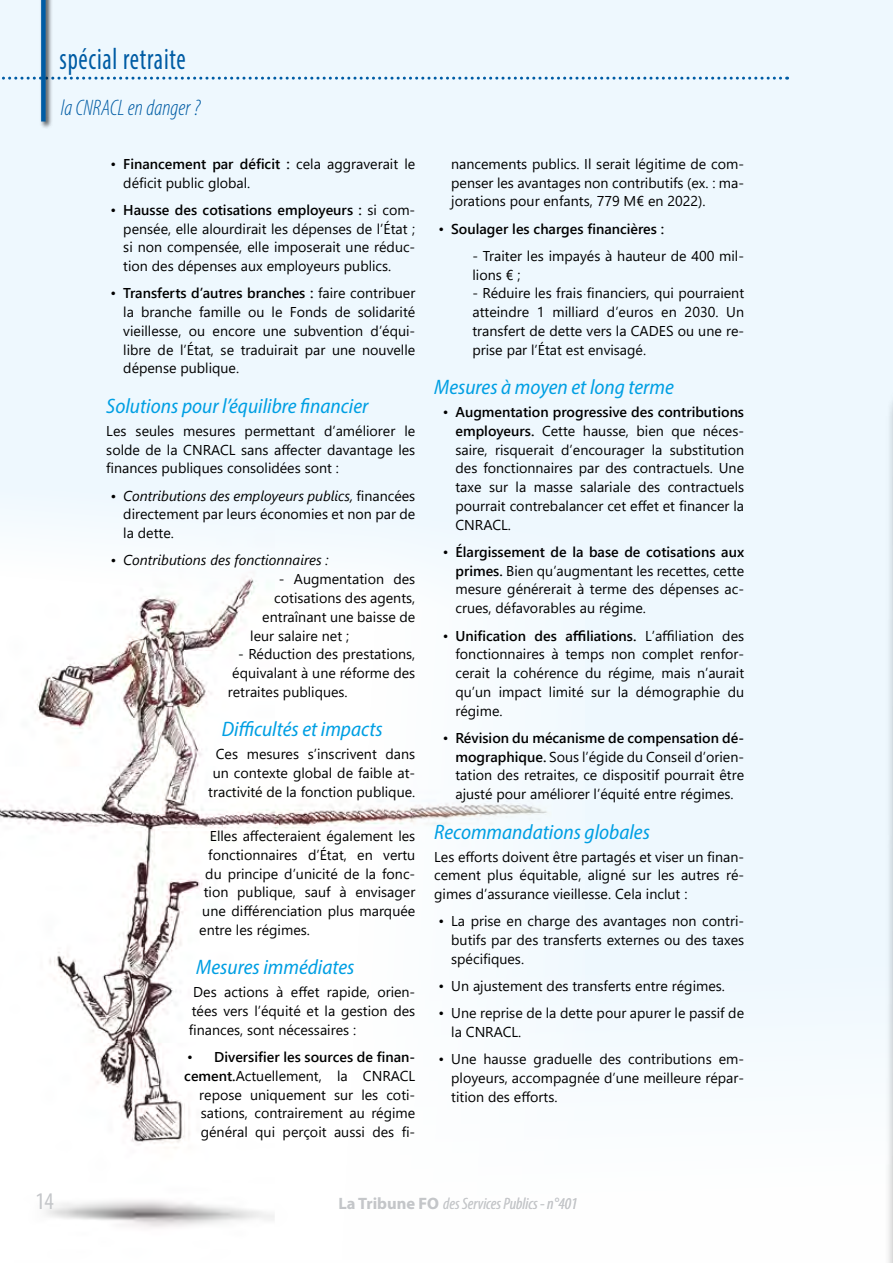
<style>
.page{position:relative;width:893px;height:1263px;background:#fff}
.page>*{position:absolute;margin:0;border:0;box-sizing:border-box;transform-origin:0 0}
.t1{font:condensed 30.6px "Myriad Pro";letter-spacing:.03em;color:#005ca4;scale:.83 1}
.t2{font:condensed 24px "Myriad Pro";color:#c4c6c9}
.t3{font:italic 300 condensed 22.5px "Myriad Pro";color:#005ca4}
.t4{font:italic semi-condensed 21px "Myriad Pro";color:#009fe3}
.t5{font:italic condensed 16.5px "Myriad Pro";color:#c4c6c9}
.t6{font:14.25px/18.8px "Segoe UI";color:#000;text-align:justify}
.t7{font:italic 14.25px "Segoe UI";color:#000}
.t8{font:600 14.25px "Segoe UI";color:#000}
.s1{font-weight:600}
.s2{font-style:italic}
.s3{font-weight:400}
.s4{font-weight:700;font-style:normal;font-stretch:normal}
</style>
<div class="page">
<div style="left:0;top:0;width:893px;height:1062px;background:#eef8fe"></div>
<img style="left:0;top:491px;width:584px;height:737px">
<svg style="left:0;top:77px;width:781px;height:3px;background:#9bc1de"></svg>
<div style="left:39px;top:0;width:14px;height:129px;background:#000;opacity:.75"></div>
<div style="left:41px;top:0;width:5px;height:122px;background:#005ca4"></div>
<div style="left:885px;top:356px;width:8px;height:907px;background:#000;opacity:.75"></div>
<svg style="left:892px;top:363px;width:1px;height:531px"></svg>
<img style="left:892px;top:894px;width:1px;height:369px">
<h1 class="t1" style="left:60px;top:40px;width:154px">spécial retraite</h1>
<h3 class="t3" style="left:61px;top:94px;width:141px">la CNRACL en danger ?</h3>
<p class="t6" style="left:123px;top:153px;width:293px;text-indent:-13px">• <span class="s1">Financement par déficit :</span> cela aggraverait le déficit public global.</p>
<p class="t6" style="left:123px;top:199px;width:293px;text-indent:-13px">• <span class="s1">Hausse des cotisations employeurs :</span> si com&shy;pensée, elle alourdirait les dépenses de l’État ; si non compensée, elle imposerait une réduc&shy;tion des dépenses aux employeurs publics.</p>
<p class="t6" style="left:123px;top:283px;width:294px;text-indent:-13px">• <span class="s1">Transferts d’autres branches :</span> faire contribuer la branche famille ou le Fonds de solidarité vieillesse, ou encore une subvention d’équi&shy;libre de l’État, se traduirait par une nouvelle dépense publique.</p>
<h3 class="t4" style="left:106px;top:393px;width:264px">Solutions pour l’équilibre financier</h3>
<p class="t6" style="left:106px;top:420px;width:310px">Les seules mesures permettant d’améliorer le solde de la CNRACL sans affecter davantage les finances publiques consolidées sont :</p>
<p class="t6" style="left:123px;top:485px;width:294px;text-indent:-13px"><span class="s2">• Contributions des employeurs publics,</span> financées directement par leurs économies et non par de la dette.</p>
<p class="t7" style="left:111px;top:547px;width:220px">• Contributions des fonctionnaires :</p>
<p class="t6" style="left:279px;top:568px;width:138px">- Augmentation des</p>
<p class="t6" style="left:274px;top:587px;width:143px">cotisations des agents,</p>
<p class="t6" style="left:262px;top:606px;width:155px">entraînant une baisse de</p>
<p class="t6" style="left:250px;top:625px;width:100px">leur salaire net ;</p>
<p class="t6" style="left:238px;top:643px;width:179px">- Réduction des prestations,</p>
<p class="t6" style="left:232px;top:662px;width:184px">équivalant à une réforme des</p>
<p class="t6" style="left:228px;top:681px;width:121px">retraites publiques.</p>
<h3 class="t4" style="left:222px;top:716px;width:162px">Difficultés et impacts</h3>
<p class="t6" style="left:208px;top:743px;width:209px;text-align:center">Ces mesures s’inscrivent dans un contexte global de faible at&shy;tractivité de la fonction publique.</p>
<p class="t6" style="left:210px;top:825px;width:207px">Elles affecteraient également les</p>
<p class="t6" style="left:208px;top:844px;width:209px">fonctionnaires d’État, en vertu</p>
<p class="t6" style="left:205px;top:863px;width:212px">du principe d’unicité de la fonc-</p>
<p class="t6" style="left:204px;top:881px;width:213px">tion publique, sauf à envisager</p>
<p class="t6" style="left:202px;top:900px;width:215px">une différenciation plus marquée</p>
<p class="t6" style="left:199px;top:919px;width:112px">entre les régimes.</p>
<h3 class="t4" style="left:196px;top:954px;width:160px">Mesures immédiates</h3>
<p class="t6" style="left:189px;top:981px;width:228px;text-indent:5px">Des actions à effet rapide, orien&shy;tées vers l’équité et la gestion des finances, sont nécessaires :</p>
<p class="t6" style="left:184px;top:1046px;width:232px;text-align:right">• <span class="s1">Diversifier les sources de finan&shy;cement.</span>Actuellement, la CNRACL repose uniquement sur les coti&shy;sations, contrairement au régime général qui perçoit aussi des fi-</p>
<p class="t6" style="left:451px;top:153px;width:294px">nancements publics. Il serait légitime de com&shy;penser les avantages non contributifs (ex. : ma&shy;jorations pour enfants, 779 M€ en 2022).</p>
<p class="t8" style="left:438px;top:215px;width:227px"><span class="s3">•</span> Soulager les charges financières :</p>
<p class="t6" style="left:472px;top:245px;width:273px">- Traiter les impayés à hauteur de 400 mil&shy;lions € ;</p>
<p class="t6" style="left:472px;top:283px;width:273px">- Réduire les frais financiers, qui pourraient atteindre 1 milliard d’euros en 2030. Un transfert de dette vers la CADES ou une re&shy;prise par l’État est envisagé.</p>
<h3 class="t4" style="left:434px;top:374px;width:241px">Mesures à moyen et long terme</h3>
<p class="t6" style="left:455px;top:401px;width:290px;text-indent:-13px">• <span class="s1">Augmentation progressive des contributions employeurs.</span> Cette hausse, bien que néces&shy;saire, risquerait d’encourager la substitution des fonctionnaires par des contractuels. Une taxe sur la masse salariale des contractuels pourrait contrebalancer cet effet et financer la CNRACL.</p>
<p class="t6" style="left:455px;top:541px;width:290px;text-indent:-13px">• <span class="s1">Élargissement de la base de cotisations aux primes.</span> Bien qu’augmentant les recettes, cette mesure générerait à terme des dépenses ac&shy;crues, défavorables au régime.</p>
<p class="t6" style="left:455px;top:625px;width:290px;text-indent:-13px">• <span class="s1">Unification des affiliations.</span> L’affiliation des fonctionnaires à temps non complet renfor&shy;cerait la cohérence du régime, mais n’aurait qu’un impact limité sur la démographie du régime.</p>
<p class="t6" style="left:455px;top:727px;width:290px;text-indent:-13px">• <span class="s1">Révision du mécanisme de compensation dé&shy;mographique.</span> Sous l’égide du Conseil d’orien&shy;tation des retraites, ce dispositif pourrait être ajusté pour améliorer l’équité entre régimes.</p>
<h3 class="t4" style="left:434px;top:819px;width:217px">Recommandations globales</h3>
<p class="t6" style="left:434px;top:846px;width:311px">Les efforts doivent être partagés et viser un finan&shy;cement plus équitable, aligné sur les autres ré&shy;gimes d’assurance vieillesse. Cela inclut :</p>
<p class="t6" style="left:451px;top:910px;width:294px;text-indent:-13px">• La prise en charge des avantages non contri&shy;butifs par des transferts externes ou des taxes spécifiques.</p>
<p class="t6" style="left:438px;top:975px;width:288px">• Un ajustement des transferts entre régimes.</p>
<p class="t6" style="left:451px;top:1003px;width:294px;text-indent:-13px">• Une reprise de la dette pour apurer le passif de la CNRACL.</p>
<p class="t6" style="left:451px;top:1049px;width:294px;text-indent:-13px">• Une hausse graduelle des contributions em&shy;ployeurs, accompagnée d’une meilleure répar&shy;tition des efforts.</p>
<h2 class="t2" style="left:35px;top:1186px;width:20px">14</h2>
<p class="t5" style="left:338px;top:1193px;width:241px"><span class="s4">La Tribune FO</span> des Services Publics - n°401</p>
</div>
